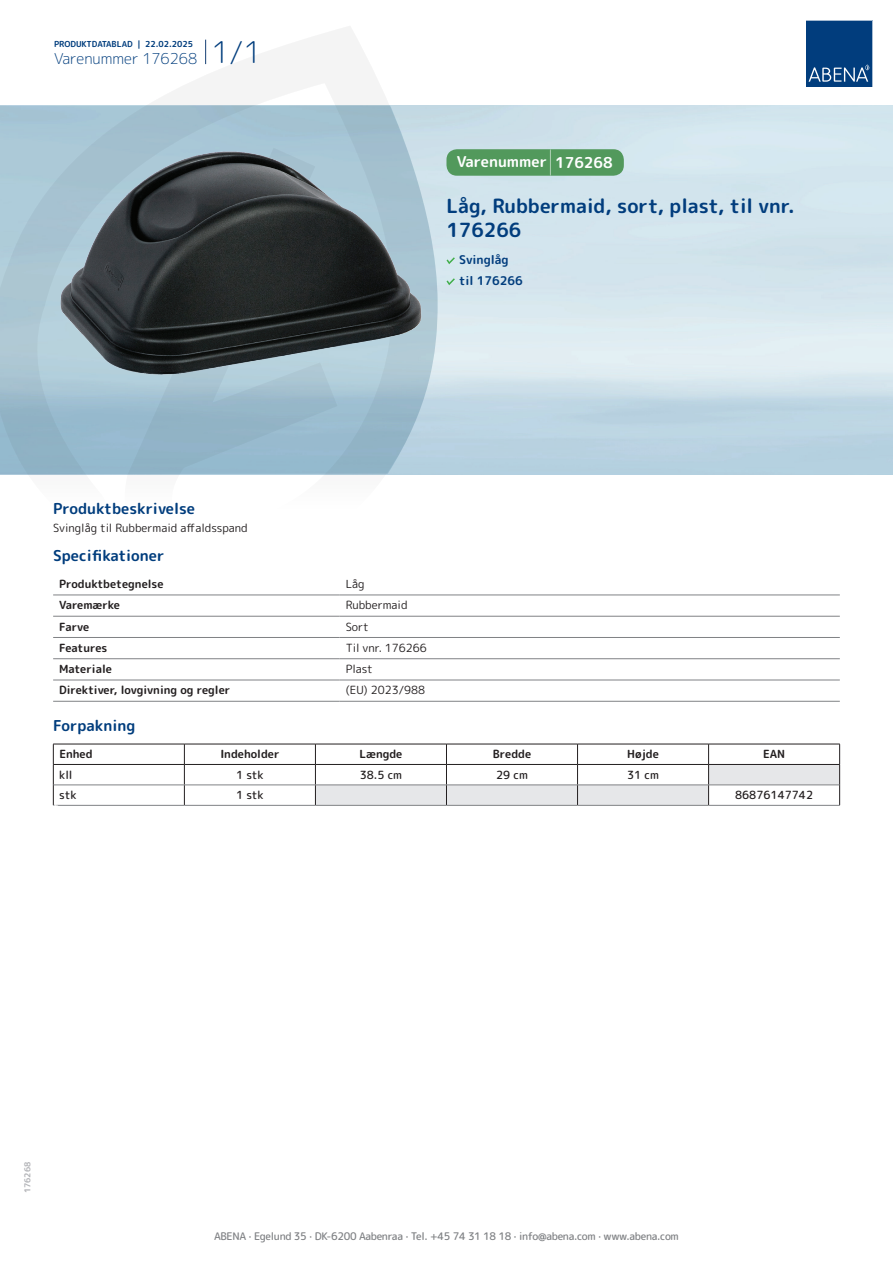
<style>
.page{position:relative;width:893px;height:1263px;background:#fff}
.page>*{position:absolute;margin:0;border:0;box-sizing:border-box;transform-origin:0 0}
.t1{font:700 19.5px/24px "Rounded Mplus 1 c";color:#013d7d}
.t2{font:700 15px "Rounded Mplus 1 c";color:#013d7d}
.t3{font:300 15px "Rounded Mplus 1 c";color:#013d7d}
.t4{font:700 15px "Rounded Mplus 1 c";color:#fff}
.t5{font:700 12px/21px "Rounded Mplus 1 c";color:#013d7d}
.t6{font:700 11.25px "Rounded Mplus 1 c";color:#231f20}
.t7{font:11.25px "Rounded Mplus 1 c";color:#231f20}
.t8{font:500 11.25px "Rounded Mplus 1 c";color:#231f20}
.t9{font:500 10.5px "Rounded Mplus 1 c";letter-spacing:-.03em;color:#808285}
.t10{font:700 10.5px "Rounded Mplus 1 c";color:#fff}
.t11{font:700 8.25px "Rounded Mplus 1 c";color:#013d7d}
.t12{font:700 8.25px "Rounded Mplus 1 c";color:#b2b3b7}
.s1{font-size:30px}
.s2{font-size:25.5px}
</style>
<div class="page">
<svg style="left:0;top:26px;width:439px;height:569px"></svg>
<svg style="left:0;top:106px;width:438px;height:368px;background:#a0bfd0"></svg>
<svg style="left:205px;top:40px;width:1px;height:24px"></svg>
<svg style="left:806px;top:20px;width:67px;height:67px;background:#144b86"></svg>
<img style="left:47px;top:143px;width:384px;height:243px">
<hr style="left:53px;top:595px;width:287px;height:1px;background:#808285">
<hr style="left:340px;top:595px;width:500px;height:1px;background:#808285">
<hr style="left:53px;top:616px;width:287px;height:1px;background:#808285">
<hr style="left:340px;top:616px;width:500px;height:1px;background:#808285">
<hr style="left:53px;top:637px;width:287px;height:1px;background:#808285">
<hr style="left:340px;top:637px;width:500px;height:1px;background:#808285">
<hr style="left:53px;top:658px;width:287px;height:1px;background:#808285">
<hr style="left:340px;top:658px;width:500px;height:1px;background:#808285">
<hr style="left:53px;top:680px;width:287px;height:1px;background:#808285">
<hr style="left:340px;top:680px;width:500px;height:1px;background:#808285">
<hr style="left:53px;top:701px;width:287px;height:1px;background:#808285">
<hr style="left:340px;top:701px;width:500px;height:1px;background:#808285">
<hr style="left:53px;top:744px;width:131px;height:1px;background:#231f20">
<hr style="left:184px;top:744px;width:131px;height:1px;background:#231f20">
<hr style="left:53px;top:764px;width:131px;height:1px;background:#231f20">
<hr style="left:184px;top:764px;width:131px;height:1px;background:#231f20">
<svg style="left:53px;top:744px;width:1px;height:61px"></svg>
<svg style="left:184px;top:744px;width:1px;height:61px"></svg>
<svg style="left:315px;top:744px;width:525px;height:61px"></svg>
<hr style="left:54px;top:785px;width:130px;height:1px;background:#808285">
<hr style="left:184px;top:785px;width:131px;height:1px;background:#808285">
<hr style="left:315px;top:785px;width:131px;height:1px;background:#808285">
<hr style="left:446px;top:785px;width:131px;height:1px;background:#808285">
<hr style="left:577px;top:785px;width:132px;height:1px;background:#808285">
<hr style="left:709px;top:785px;width:130px;height:1px;background:#808285">
<hr style="left:53px;top:805px;width:131px;height:1px;background:#808285">
<hr style="left:184px;top:805px;width:131px;height:1px;background:#808285">
<hr style="left:315px;top:805px;width:131px;height:1px;background:#808285">
<hr style="left:446px;top:805px;width:131px;height:1px;background:#808285">
<hr style="left:577px;top:805px;width:132px;height:1px;background:#808285">
<hr style="left:709px;top:805px;width:131px;height:1px;background:#808285">
<svg style="left:446px;top:257px;width:9px;height:7px"></svg>
<svg style="left:446px;top:278px;width:9px;height:7px"></svg>
<div style="left:446px;top:149px;width:178px;height:27px;background:#52995c;border-radius:10px"></div>
<p class="t11" style="left:54px;top:38px;width:141px">PRODUKTDATABLAD | 22.02.2025</p>
<h2 class="t3" style="left:54px;top:48px;width:209px">Varenummer 176268 <span class="s1">1/1</span></h2>
<h2 class="t4" style="left:457px;top:151px;width:157px">Varenummer <span class="s2">|</span> 176268</h2>
<h1 class="t1" style="left:446px;top:194px;width:350px">Låg, Rubbermaid, sort, plast, til vnr.<br>176266</h1>
<p class="t5" style="left:459px;top:249px;width:65px">Svinglåg til 176266</p>
<h2 class="t2" style="left:53px;top:498px;width:143px">Produktbeskrivelse</h2>
<p class="t7" style="left:53px;top:520px;width:196px">Svinglåg til Rubbermaid affaldsspand</p>
<h2 class="t2" style="left:53px;top:545px;width:113px">Specifikationer</h2>
<p class="t6" style="left:59px;top:576px;width:106px">Produktbetegnelse</p>
<p class="t7" style="left:346px;top:576px;width:20px">Låg</p>
<p class="t6" style="left:59px;top:597px;width:62px">Varemærke</p>
<p class="t7" style="left:346px;top:597px;width:63px">Rubbermaid</p>
<p class="t6" style="left:59px;top:618px;width:32px">Farve</p>
<p class="t7" style="left:346px;top:618px;width:25px">Sort</p>
<p class="t6" style="left:59px;top:640px;width:50px">Features</p>
<p class="t7" style="left:346px;top:640px;width:83px">Til vnr. 176266</p>
<p class="t6" style="left:59px;top:661px;width:54px">Materiale</p>
<p class="t7" style="left:346px;top:661px;width:29px">Plast</p>
<p class="t6" style="left:59px;top:682px;width:173px">Direktiver, lovgivning og regler</p>
<p class="t7" style="left:346px;top:682px;width:81px">(EU) 2023/988</p>
<h2 class="t2" style="left:53px;top:715px;width:84px">Forpakning</h2>
<p class="t6" style="left:59px;top:746px;width:35px">Enhed</p>
<p class="t6" style="left:220px;top:746px;width:61px">Indeholder</p>
<p class="t6" style="left:359px;top:746px;width:44px">Længde</p>
<p class="t6" style="left:493px;top:746px;width:40px">Bredde</p>
<p class="t6" style="left:627px;top:746px;width:33px">Højde</p>
<p class="t6" style="left:763px;top:746px;width:24px">EAN</p>
<p class="t8" style="left:59px;top:767px;width:15px">kll</p>
<p class="t8" style="left:236px;top:767px;width:29px">1 stk</p>
<p class="t8" style="left:360px;top:767px;width:44px">38.5 cm</p>
<p class="t8" style="left:496px;top:767px;width:33px">29 cm</p>
<p class="t8" style="left:627px;top:767px;width:33px">31 cm</p>
<p class="t8" style="left:59px;top:787px;width:19px">stk</p>
<p class="t8" style="left:236px;top:787px;width:29px">1 stk</p>
<p class="t8" style="left:735px;top:787px;width:79px">86876147742</p>
<p class="t10" style="left:53px;top:801px;width:7px">*</p>
<p class="t12" style="left:22px;top:1193px;width:33px;rotate:-90deg">176268</p>
<p class="t9" style="left:214px;top:1229px;width:466px">ABENA · Egelund 35 · DK-6200 Aabenraa · Tel. +45 74 31 18 18 · info@abena.com · www.abena.com</p>
</div>
